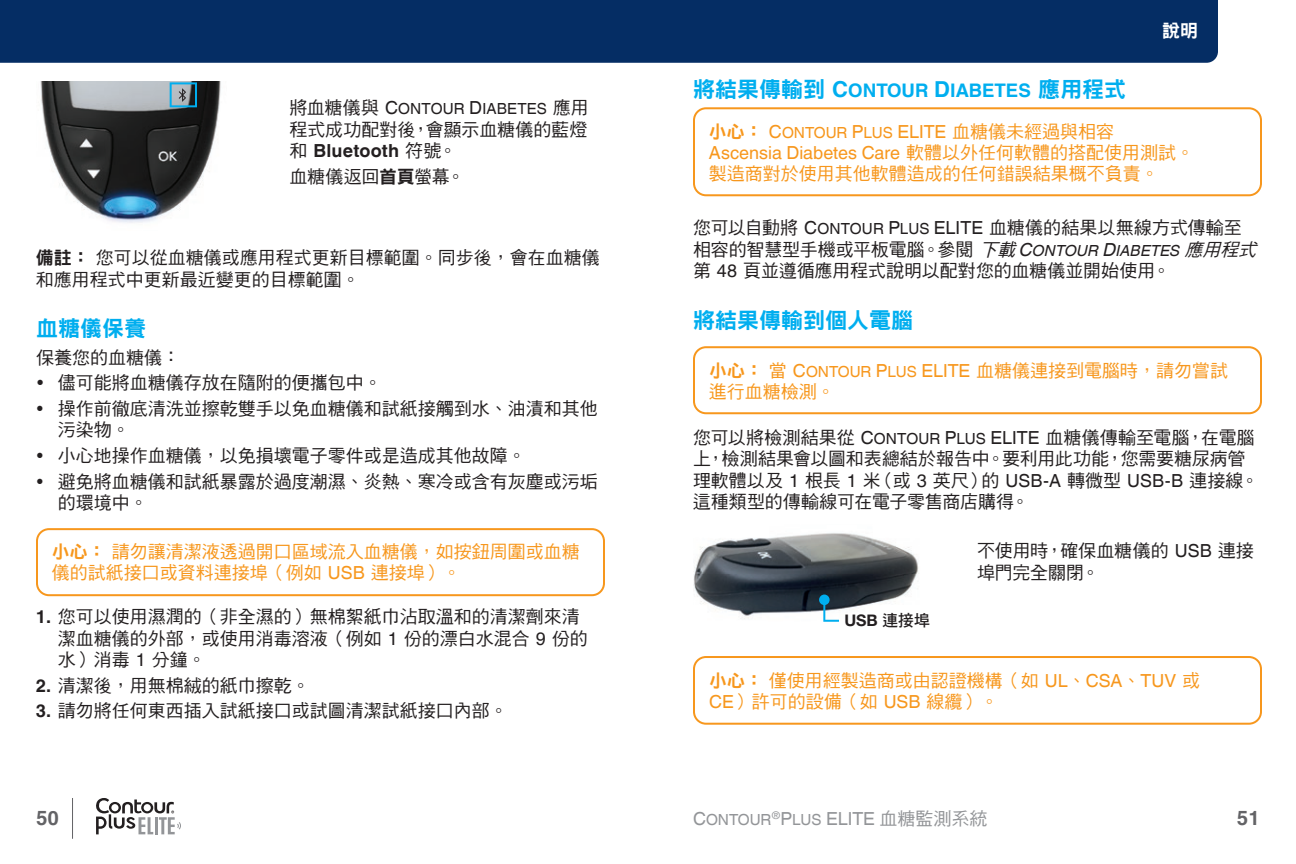
<style>
.page{position:relative;width:1296px;height:864px;background:#fff}
.page>*{position:absolute;margin:0;border:0;box-sizing:border-box;transform-origin:0 0}
.t1{font:22px "DF Hei Std W9";color:#00aeef}
.t2{font:700 20px "Helvetica World";color:#636366}
.t3{font:18.8px "Helvetica World Bold SC850";color:#00aeef}
.t4{font:18px/21.6px "DF Hei Std W5";color:#231f20}
.t5{font:18px/21px "DF Hei Std W5";color:#f7971d}
.t6{font:18px "Helvetica World";color:#f7971d}
.t7{font:18px "DF Hei Std W5";color:#939598}
.t8{font:700 18px "Helvetica World";letter-spacing:.01em;color:#231f20}
.t9{font:18px "DF Hei Std W9";color:#fff}
.t10{font:700 16px "Helvetica Neue LT Std";color:#231f20}
.t11{font:15.4px "Helvetica World Regular SC850";color:#f7971d}
.t12{font:15.4px "Helvetica World Regular SC850";letter-spacing:.01em;color:#231f20}
.t13{font:15.4px "Helvetica World Regular SC850";color:#939598}
.s1{font-family:"DF Hei Std W5";font-size:18px}
.s2{font-size:18px}
.s3{font-family:"DF Hei Std W5";font-weight:400}
.s4{font-family:"DF Hei Std W9"}
.s5{font-family:"Helvetica World"}
.s6{font-family:"Helvetica World";font-weight:700}
.s7{font-family:"DF Hei Std W9";font-size:22px}
.s8{font-size:22px}
.s9{font-family:"DF Hei Std W9";font-size:18px}
.s10{font-family:"Helvetica World";font-size:18px}
.s11{font-family:"DF Hei Std W5"}
.s12{font-family:"Helvetica World Regular SC850"}
.s13{font-family:"Helvetica World Regular SC850";font-size:15.4px}
.s14{font-style:italic}
.s15{font-family:"Helvetica World Italic SC850"}
.s16{font-family:"Helvetica World Italic SC850";font-size:15.4px}
.s17{font-family:"DF Hei Std W7 B5 pc H";font-weight:400}
</style>
<div class="page">
<hr style="left:72px;top:798px;width:1px;height:41px;background:#636366">
<svg style="left:96px;top:798px;width:85px;height:36px"></svg>
<div style="left:0;top:0;width:1218px;height:63px;background:#052d64"></div>
<img style="left:40px;top:81px;width:181px;height:142px">
<svg style="left:170px;top:82px;width:27px;height:25px"></svg>
<div style="left:36px;top:528px;width:569px;height:68px;border:2px solid #f7971d;border-radius:12px"></div>
<img style="left:693px;top:533px;width:226px;height:86px">
<svg style="left:823px;top:599px;width:16px;height:23px"></svg>
<div style="left:819px;top:595px;width:11px;height:10px;background:#00aeef;border-radius:50%"></div>
<div style="left:693px;top:107px;width:569px;height:89px;border:2px solid #f7971d;border-radius:12px"></div>
<div style="left:693px;top:346px;width:569px;height:68px;border:2px solid #f7971d;border-radius:12px"></div>
<div style="left:693px;top:656px;width:569px;height:69px;border:2px solid #f7971d;border-radius:12px"></div>
<p class="t12" style="left:290px;top:100px;width:301px"><span class="s1">將血糖儀與</span> <span class="s2">C</span>ONTOUR <span class="s2">D</span>IABETES <span class="s1">應用</span></p>
<p class="t4" style="left:290px;top:118px;width:299px">程式成功配對後，會顯示血糖儀的藍燈</p>
<p class="t8" style="left:290px;top:140px;width:169px"><span class="s3">和</span> Bluetooth <span class="s3">符號。</span></p>
<p class="t4" style="left:290px;top:165px;width:177px">血糖儀返回<span class="s4">首頁</span>螢幕。</p>
<p class="t4" style="left:36px;top:246px;width:565px"><span class="s4">備註：</span> 您可以從血糖儀或應用程式更新目標範圍。同步後，會在血糖儀和應用程式中更新最近變更的目標範圍。</p>
<p class="t1" style="left:36px;top:316px;width:111px">血糖儀保養</p>
<p class="t4" style="left:58px;top:344px;width:542px;line-height:25.6px;text-indent:-22px">保養您的血糖儀：<br>儘可能將血糖儀存放在隨附的便攜包中。<br>操作前徹底清洗並擦乾雙手以免血糖儀和試紙接觸到水、油漬和其他</p>
<p class="t4" style="left:58px;top:417px;width:542px;line-height:25.6px">污染物。<br>小心地操作血糖儀，以免損壞電子零件或是造成其他故障。<br>避免將血糖儀和試紙暴露於過度潮濕、炎熱、寒冷或含有灰塵或污垢</p>
<p class="t4" style="left:58px;top:492px;width:91px">的環境中。</p>
<p class="t5" style="left:52px;top:540px;width:529px"><span class="s4">小心：</span> 請勿讓清潔液透過開口區域流入血糖儀，如按鈕周圍或血糖儀的試紙接口或資料連接埠（例如 <span class="s5">USB</span> 連接埠）。</p>
<p class="t4" style="left:58px;top:605px;width:531px;text-indent:-22px"><span class="s6">1.</span> 您可以使用濕潤的（非全濕的）無棉絮紙巾沾取溫和的清潔劑來清潔血糖儀的外部，或使用消毒溶液（例如 <span class="s5">1</span> 份的漂白水混合 <span class="s5">9</span> 份的水）消毒 <span class="s5">1</span> 分鐘。</p>
<p class="t4" style="left:36px;top:674px;width:275px"><span class="s6">2.</span> 清潔後，用無棉絨的紙巾擦乾。</p>
<p class="t4" style="left:36px;top:700px;width:473px"><span class="s6">3.</span> 請勿將任何東西插入試紙接口或試圖清潔試紙接口內部。</p>
<p class="t3" style="left:693px;top:79px;width:435px"><span class="s7">將結果傳輸到</span> <span class="s8">C</span>ONTOUR <span class="s8">D</span>IABETES <span class="s7">應用程式</span></p>
<p class="t9" style="left:1162px;top:21px;width:37px">說明</p>
<p class="t11" style="left:709px;top:124px;width:407px"><span class="s9">小心：</span> <span class="s2">C</span>ONTOUR <span class="s2">P</span>LUS <span class="s10">ELITE</span> <span class="s1">血糖儀未經過與相容</span></p>
<p class="t6" style="left:709px;top:142px;width:487px">Ascensia Diabetes Care <span class="s11">軟體以外任何軟體的搭配使用測試。</span></p>
<p class="t5" style="left:709px;top:163px;width:451px">製造商對於使用其他軟體造成的任何錯誤結果概不負責。</p>
<p class="t4" style="left:693px;top:217px;width:570px">您可以自動將 <span class="s12">C</span><span class="s13">ONTOUR</span> <span class="s12">P</span><span class="s13">LUS</span> <span class="s5">ELITE</span> 血糖儀的結果以無線方式傳輸至相容的智慧型手機或平板電腦。參閱<span class="s14">下載</span><span class="s15">C</span><span class="s16">ONTOUR</span> <span class="s15">D</span><span class="s16">IABETES</span> <span class="s14">應用程式</span>第 <span class="s5">48</span> 頁並遵循應用程式說明以配對您的血糖儀並開始使用。</p>
<p class="t1" style="left:693px;top:308px;width:221px">將結果傳輸到個人電腦</p>
<p class="t5" style="left:709px;top:360px;width:521px"><span class="s4">小心：</span> 當 <span class="s12">C</span><span class="s13">ONTOUR</span> <span class="s12">P</span><span class="s13">LUS</span> <span class="s5">ELITE</span> 血糖儀連接到電腦時，請勿嘗試進行血糖檢測。</p>
<p class="t4" style="left:693px;top:426px;width:567px">您可以將檢測結果從 <span class="s12">C</span><span class="s13">ONTOUR</span> <span class="s12">P</span><span class="s13">LUS</span> <span class="s5">ELITE</span> 血糖儀傳輸至電腦，在電腦上，檢測結果會以圖和表總結於報告中。要利用此功能，您需要糖尿病管理軟體以及 <span class="s5">1</span> 根長 <span class="s5">1</span> 米（或 <span class="s5">3</span> 英尺）的 <span class="s5">USB-A</span> 轉微型 <span class="s5">USB-B</span> 連接線。這種類型的傳輸線可在電子零售商店購得。</p>
<p class="t10" style="left:844px;top:610px;width:87px">USB <span class="s17">連接埠</span></p>
<p class="t4" style="left:977px;top:540px;width:278px">不使用時，確保血糖儀的 <span class="s5">USB</span> 連接埠門完全關閉。</p>
<p class="t5" style="left:709px;top:670px;width:493px"><span class="s4">小心：</span> 僅使用經製造商或由認證機構（如 <span class="s5">UL</span>、<span class="s5">CSA</span>、<span class="s5">TUV</span> 或<br><span class="s5">CE</span>）許可的設備（如 <span class="s5">USB</span> 線纜）。</p>
<p class="t7" style="left:772px;top:809px;width:217px"><sup>®</sup><span class="s12">P</span><span class="s13">LUS</span> <span class="s5">ELITE</span> 血糖監測系統</p>
<p class="t2" style="left:36px;top:807px;width:25px">50</p>
<p class="t13" style="left:693px;top:811px;width:80px"><span class="s2">C</span>ONTOUR</p>
<p class="t2" style="left:1237px;top:807px;width:25px">51</p>
</div>
